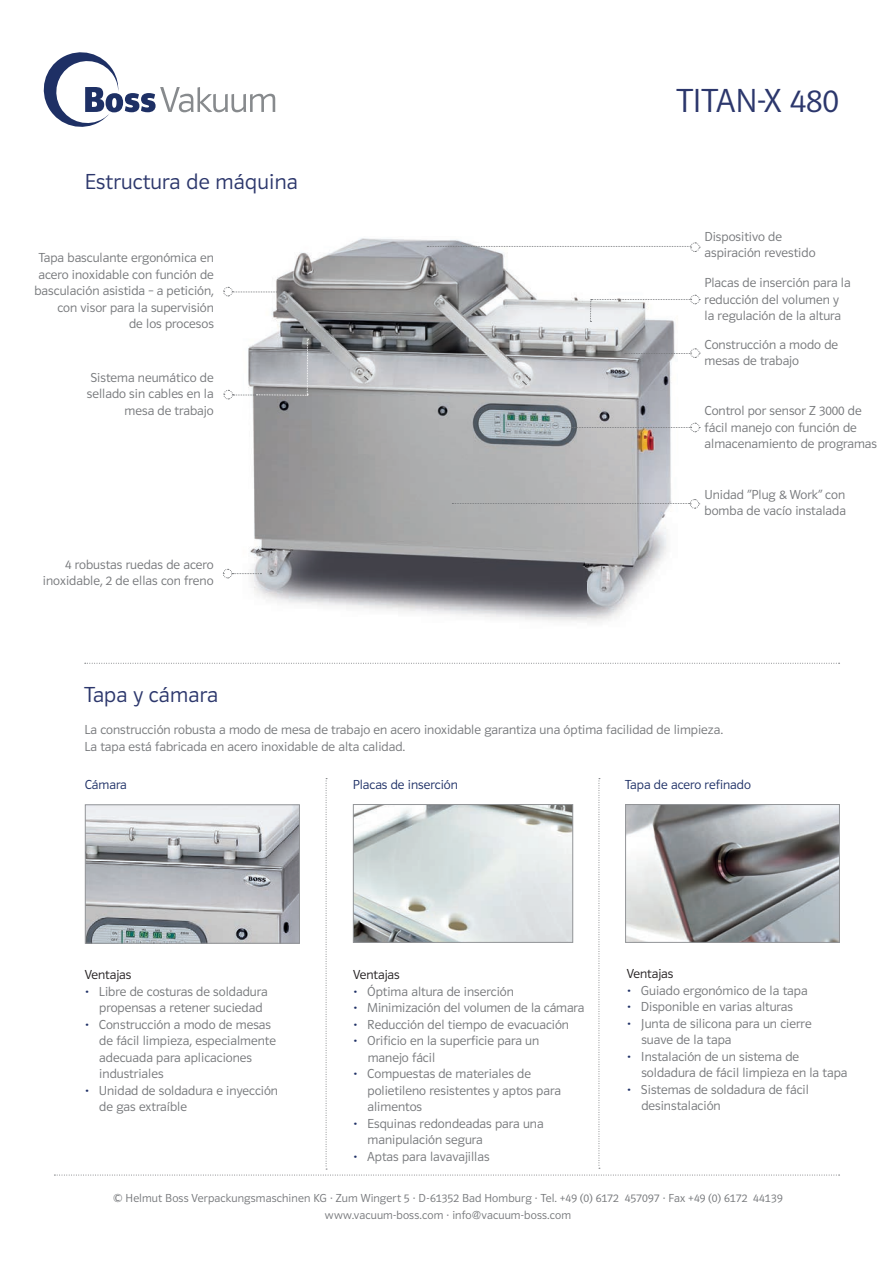
<style>
.page{position:relative;width:893px;height:1263px;background:#fff}
.page>*{position:absolute;margin:0;border:0;box-sizing:border-box;transform-origin:0 0}
.t1{font:34.5px "Polo 11 Leicht";color:#2c376c}
.t2{font:22.5px "Polo 11 Leicht";letter-spacing:.01em;color:#2c376c}
.t3{font:13.5px/16.5px "Polo 11 Leicht";color:#76787b}
.t4{font:13.5px "Polo 11 Leicht";color:#1e3066}
.t5{font:13.5px "Polo 11 Leicht";color:#231f20}
.t6{font:12px/16.5px "Polo 11 Leicht";letter-spacing:.01em;color:#76787b;text-align:center}
.s1{color:#1e3066}
</style>
<div class="page">
<img style="left:250px;top:238px;width:425px;height:384px">
<svg style="left:85px;top:663px;width:755px;height:1px"></svg>
<svg style="left:452px;top:499px;width:248px;height:10px;background:#bbbbbd"></svg>
<svg style="left:590px;top:294px;width:110px;height:28px"></svg>
<svg style="left:625px;top:348px;width:75px;height:10px"></svg>
<svg style="left:562px;top:422px;width:138px;height:11px"></svg>
<svg style="left:427px;top:242px;width:273px;height:10px"></svg>
<svg style="left:223px;top:287px;width:58px;height:10px"></svg>
<svg style="left:44px;top:52px;width:231px;height:75px"></svg>
<svg style="left:222px;top:568px;width:39px;height:11px"></svg>
<svg style="left:223px;top:339px;width:86px;height:61px"></svg>
<svg style="left:54px;top:778px;width:786px;height:398px"></svg>
<img style="left:87px;top:806px;width:211px;height:135px">
<div style="left:85px;top:804px;width:215px;height:139px;border:1px solid #939598"></div>
<img style="left:627px;top:806px;width:211px;height:135px">
<div style="left:625px;top:804px;width:215px;height:139px;border:1px solid #939598"></div>
<h2 class="t2" style="left:84px;top:169px;width:215px">Estructura de máquina</h2>
<p class="t3" style="left:34px;top:250px;width:181px;text-align:right">Tapa basculante ergonómica en acero inoxidable con función de basculación asistida – a petición, con visor para la supervisión<br>de los procesos</p>
<p class="t3" style="left:87px;top:369px;width:128px;text-align:right">Sistema neumático de sellado sin cables en la mesa de trabajo</p>
<p class="t3" style="left:43px;top:556px;width:172px;text-align:right">4 robustas ruedas de acero inoxidable, 2 de ellas con freno</p>
<h2 class="t2" style="left:84px;top:683px;width:135px">Tapa y cámara</h2>
<h1 class="t1" style="left:677px;top:82px;width:163px">TITAN-X 480</h1>
<p class="t3" style="left:704px;top:228px;width:113px">Dispositivo de aspiración revestido</p>
<p class="t3" style="left:704px;top:274px;width:148px">Placas de inserción para la reducción del volumen y la regulación de la altura</p>
<p class="t3" style="left:704px;top:336px;width:135px">Construcción a modo de mesas de trabajo</p>
<p class="t3" style="left:704px;top:402px;width:174px">Control por sensor Z 3000 de fácil manejo con función de almacenamiento de programas</p>
<p class="t3" style="left:704px;top:486px;width:143px">Unidad “Plug &amp; Work” con bomba de vacío instalada</p>
<p class="t3" style="left:84px;top:721px;width:640px">La construcción robusta a modo de mesa de trabajo en acero inoxidable garantiza una óptima facilidad de limpieza.<br>La tapa está fabricada en acero inoxidable de alta calidad.</p>
<p class="t4" style="left:85px;top:777px;width:44px">Cámara</p>
<p class="t4" style="left:353px;top:777px;width:107px">Placas de inserción</p>
<p class="t4" style="left:625px;top:777px;width:127px">Tapa de acero refinado</p>
<p class="t5" style="left:85px;top:968px;width:48px">Ventajas</p>
<p class="t3" style="left:99px;top:983px;width:170px;text-indent:-15px"><span class="s1">•</span> Libre de costuras de soldadura propensas a retener suciedad</p>
<p class="t3" style="left:99px;top:1016px;width:178px;text-indent:-15px"><span class="s1">•</span> Construcción a modo de mesas de fácil limpieza, especialmente adecuada para aplicaciones industriales</p>
<p class="t3" style="left:99px;top:1082px;width:180px;text-indent:-15px"><span class="s1">•</span> Unidad de soldadura e inyección de gas extraíble</p>
<p class="t5" style="left:353px;top:967px;width:48px">Ventajas</p>
<p class="t3" style="left:353px;top:983px;width:162px"><span class="s1">•</span> Óptima altura de inserción</p>
<p class="t3" style="left:353px;top:999px;width:233px"><span class="s1">•</span> Minimización del volumen de la cámara</p>
<p class="t3" style="left:353px;top:1016px;width:218px"><span class="s1">•</span> Reducción del tiempo de evacuación</p>
<p class="t3" style="left:368px;top:1032px;width:173px;text-indent:-15px"><span class="s1">•</span> Orificio en la superficie para un manejo fácil</p>
<p class="t3" style="left:367px;top:1065px;width:195px;text-indent:-14px"><span class="s1">•</span> Compuestas de materiales de polietileno resistentes y aptos para alimentos</p>
<p class="t3" style="left:367px;top:1115px;width:178px;text-indent:-14px"><span class="s1">•</span> Esquinas redondeadas para una manipulación segura</p>
<p class="t3" style="left:353px;top:1148px;width:138px"><span class="s1">•</span> Aptas para lavavajillas</p>
<p class="t5" style="left:627px;top:966px;width:48px">Ventajas</p>
<p class="t3" style="left:627px;top:982px;width:182px"><span class="s1">•</span> Guiado ergonómico de la tapa</p>
<p class="t3" style="left:627px;top:998px;width:168px"><span class="s1">•</span> Disponible en varias alturas</p>
<p class="t3" style="left:641px;top:1015px;width:172px;text-indent:-15px"><span class="s1">•</span> Junta de silicona para un cierre suave de la tapa</p>
<p class="t3" style="left:641px;top:1048px;width:208px;text-indent:-15px"><span class="s1">•</span> Instalación de un sistema de soldadura de fácil limpieza en la tapa</p>
<p class="t3" style="left:641px;top:1081px;width:169px;text-indent:-15px"><span class="s1">•</span> Sistemas de soldadura de fácil desinstalación</p>
<p class="t6" style="left:113px;top:1190px;width:671px">© Helmut Boss Verpackungsmaschinen KG · Zum Wingert 5 · D-61352 Bad Homburg · Tel. +49 (0) 6172 457097 · Fax +49 (0) 6172 44139 www.vacuum-boss.com · info@vacuum-boss.com</p>
</div>
